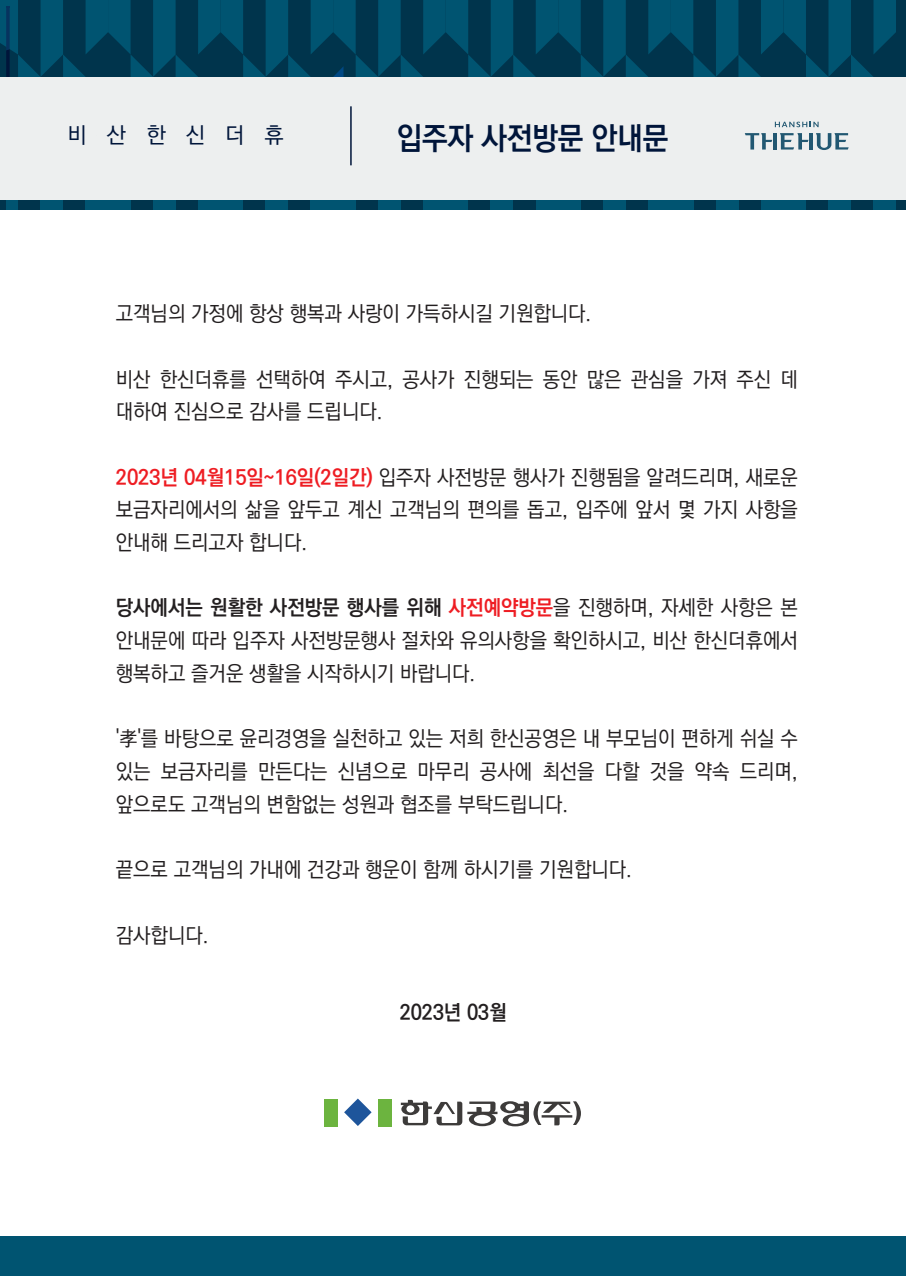
<style>
.page{position:relative;width:906px;height:1276px;background:#fff}
.page>*{position:absolute;margin:0;border:0;box-sizing:border-box;transform-origin:0 0}
.t1{font:700 31.35px "Ko Pub World Dotum";letter-spacing:-.005em;color:#00153a;scale:.94 1}
.t2{font:500 22.2px "Ko Pub World Dotum";letter-spacing:.9em;color:#00153a}
.t3{font:500 21px/32.7px "Ko Pub World Dotum";color:#231f20;text-align:justify;scale:.95 1}
.t4{font:700 21px "Ko Pub World Dotum";color:#231f20;scale:.94 1}
.s1{font-weight:700;color:#ee1d23}
.s2{font-weight:700}
</style>
<div class="page">
<div style="left:0;top:0;width:906px;height:209px;background:#00344c"></div>
<div style="left:6px;top:187px;width:12px;height:22px;background:#005471"></div>
<div style="left:108px;top:187px;width:23px;height:22px;background:#005471"></div>
<div style="left:41px;top:187px;width:22px;height:22px;background:#005471"></div>
<div style="left:86px;top:187px;width:22px;height:22px;background:#005471"></div>
<div style="left:221px;top:187px;width:22px;height:22px;background:#005471"></div>
<div style="left:153px;top:187px;width:23px;height:22px;background:#005471"></div>
<div style="left:198px;top:187px;width:23px;height:22px;background:#005471"></div>
<div style="left:333px;top:187px;width:23px;height:22px;background:#005471"></div>
<div style="left:266px;top:187px;width:22px;height:22px;background:#005471"></div>
<div style="left:311px;top:187px;width:22px;height:22px;background:#005471"></div>
<div style="left:446px;top:187px;width:22px;height:22px;background:#005471"></div>
<div style="left:378px;top:187px;width:23px;height:22px;background:#005471"></div>
<div style="left:423px;top:187px;width:23px;height:22px;background:#005471"></div>
<div style="left:558px;top:187px;width:23px;height:22px;background:#005471"></div>
<div style="left:491px;top:187px;width:22px;height:22px;background:#005471"></div>
<div style="left:536px;top:187px;width:22px;height:22px;background:#005471"></div>
<div style="left:671px;top:187px;width:22px;height:22px;background:#005471"></div>
<div style="left:603px;top:187px;width:23px;height:22px;background:#005471"></div>
<div style="left:648px;top:187px;width:23px;height:22px;background:#005471"></div>
<div style="left:783px;top:187px;width:23px;height:22px;background:#005471"></div>
<div style="left:716px;top:187px;width:22px;height:22px;background:#005471"></div>
<div style="left:761px;top:187px;width:22px;height:22px;background:#005471"></div>
<div style="left:828px;top:187px;width:23px;height:22px;background:#005471"></div>
<div style="left:873px;top:187px;width:23px;height:22px;background:#005471"></div>
<svg style="left:0;top:0;width:896px;height:97px"></svg>
<div style="left:0;top:1236px;width:906px;height:40px;background:#005471"></div>
<div style="left:1px;top:77px;width:905px;height:123px;background:#edefef"></div>
<hr style="left:350px;top:106px;width:2px;height:59px;background:#00153a">
<svg style="left:344px;top:1098px;width:27px;height:28px"></svg>
<div style="left:324px;top:1099px;width:14px;height:27px;background:#6cb43f"></div>
<div style="left:378px;top:1099px;width:14px;height:27px;background:#6cb43f"></div>
<svg style="left:401px;top:1100px;width:180px;height:26px"></svg>
<hr style="left:773px;top:133px;width:3px;height:17px;background:#225872">
<hr style="left:809px;top:133px;width:4px;height:17px;background:#225872">
<svg style="left:745px;top:133px;width:27px;height:17px"></svg>
<svg style="left:780px;top:133px;width:28px;height:17px"></svg>
<svg style="left:816px;top:133px;width:32px;height:17px"></svg>
<svg style="left:775px;top:122px;width:43px;height:5px"></svg>
<p class="t2" style="left:68px;top:119px;width:218px">비산한신더휴</p>
<h1 class="t1" style="left:397px;top:115px;width:291px">입주자 사전방문 안내문</h1>
<p class="t3" style="left:116px;top:298px;width:502px">고객님의 가정에 항상 행복과 사랑이 가득하시길 기원합니다.</p>
<p class="t3" style="left:116px;top:363px;width:719px">비산 한신더휴를 선택하여 주시고, 공사가 진행되는 동안 많은 관심을 가져 주신 데 대하여 진심으로 감사를 드립니다.</p>
<p class="t3" style="left:116px;top:461px;width:719px"><span class="s1">2023년 04월15일~16일(2일간)</span> 입주자 사전방문 행사가 진행됨을 알려드리며, 새로운 보금자리에서의 삶을 앞두고 계신 고객님의 편의를 돕고, 입주에 앞서 몇 가지 사항을 안내해 드리고자 합니다.</p>
<p class="t3" style="left:116px;top:592px;width:719px"><span class="s2">당사에서는 원활한 사전방문 행사를 위해</span> <span class="s1">사전예약방문</span>을 진행하며, 자세한 사항은 본 안내문에 따라 입주자 사전방문행사 절차와 유의사항을 확인하시고, 비산 한신더휴에서 행복하고 즐거운 생활을 시작하시기 바랍니다.</p>
<p class="t3" style="left:116px;top:723px;width:719px">'孝'를 바탕으로 윤리경영을 실천하고 있는 저희 한신공영은 내 부모님이 편하게 쉬실 수 있는 보금자리를 만든다는 신념으로 마무리 공사에 최선을 다할 것을 약속 드리며, 앞으로도 고객님의 변함없는 성원과 협조를 부탁드립니다.</p>
<p class="t3" style="left:116px;top:854px;width:545px">끝으로 고객님의 가내에 건강과 행운이 함께 하시기를 기원합니다.</p>
<p class="t3" style="left:116px;top:919px;width:99px">감사합니다.</p>
<p class="t4" style="left:400px;top:997px;width:115px">2023년 03월</p>
</div>
